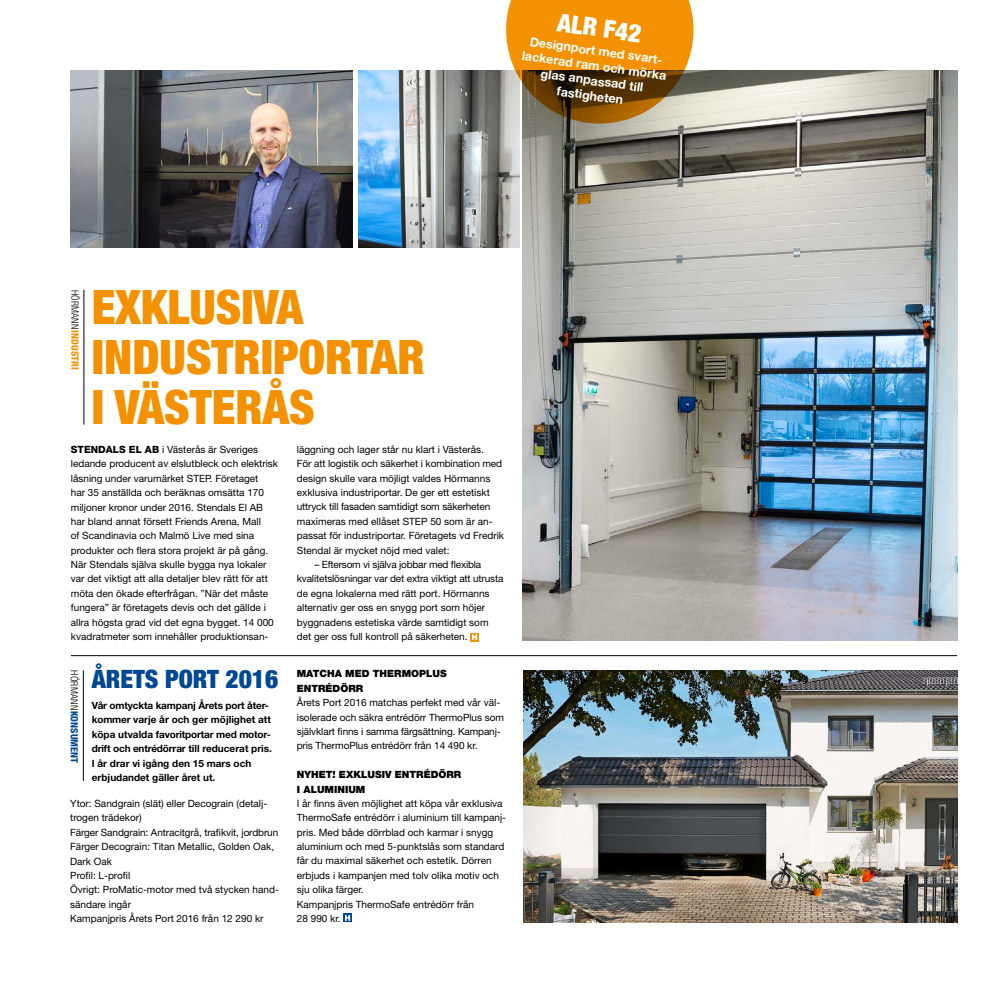
<style>
.page{position:relative;width:993px;height:993px;background:#fff}
.page>*{position:absolute;margin:0;border:0;box-sizing:border-box;transform-origin:0 0}
.t1{font:900 condensed 47.5px/50px "Helvetica Neue LT Std";color:#f39100}
.t2{font:900 condensed 25.38px "Helvetica Neue LT Std";color:#004893}
.t3{font:900 condensed 25px "Helvetica Neue LT Std";color:#fff}
.t4{font:700 12.5px/15px "Helvetica Neue LT Std";color:#fff;text-align:center}
.t5{font:10px/14.4px "Helvetica Neue LT Std";color:#000}
.t6{font:700 10px/14.4px "Helvetica Neue LT Std";color:#000}
.t7{font:900 10px/14.4px "Helvetica Neue LT Std";color:#000}
.t8{font:800 condensed 10px "Helvetica Neue LT Std";letter-spacing:.01em;color:#004893}
.t9{font:800 condensed 10px "Helvetica Neue LT Std";letter-spacing:.01em;color:#f39100}
.s1{font-weight:800}
.s2{font-weight:300;color:#000}
</style>
<div class="page">
<img style="left:71px;top:71px;width:281px;height:176px">
<img style="left:358px;top:71px;width:161px;height:176px">
<svg style="left:470px;top:633px;width:8px;height:8px"></svg>
<svg style="left:472px;top:634px;width:5px;height:5px"></svg>
<img style="left:522px;top:71px;width:434px;height:569px">
<hr style="left:84px;top:290px;width:1px;height:134px;background:#000">
<svg style="left:504px;top:0;width:190px;height:125px;background:#be7f20"></svg>
<div style="left:343px;top:913px;width:8px;height:8px;background:#004893"></div>
<svg style="left:345px;top:915px;width:5px;height:5px"></svg>
<img style="left:523px;top:670px;width:434px;height:251px">
<hr style="left:71px;top:655px;width:885px;height:1px;background:#000">
<hr style="left:83px;top:670px;width:1px;height:110px;background:#000">
<h3 class="t3" style="left:559px;top:7px;width:86px;rotate:8deg">ALR F42</h3>
<p class="t4" style="left:525px;top:33px;width:147px;rotate:8deg">Designport med svart&shy;lackerad ram och mörka glas anpassad till fastigheten</p>
<h1 class="t1" style="left:92px;top:281px;width:334px">EXKLUSIVA<br>INDUSTRIPORTAR<br>I VÄSTERÅS</h1>
<p class="t5" style="left:71px;top:442px;width:209px"><span class="s1">STENDALS EL AB</span> i Västerås är Sveriges ledande producent av elslutbleck och elektrisk låsning under varumärket STEP. Företaget<br>har 35 anställda och beräknas omsätta 170 miljoner kronor under 2016. Stendals El AB har bland annat försett Friends Arena, Mall<br>of Scandinavia och Malmö Live med sina produkter och flera stora projekt är på gång.<br>När Stendals själva skulle bygga nya lokaler var det viktigt att alla detaljer blev rätt för att möta den ökade efterfrågan. ”När det måste fungera” är företagets devis och det gällde i allra högsta grad vid det egna bygget. 14 000 kvadratmeter som innehåller produktionsan-</p>
<p class="t5" style="left:297px;top:442px;width:209px">läggning och lager står nu klart i Västerås.<br>För att logistik och säkerhet i kombination med design skulle vara möjligt valdes Hörmanns exklusiva industriportar. De ger ett estetiskt uttryck till fasaden samtidigt som säkerheten maximeras med ellåset STEP 50 som är an&shy;passat för industriportar. Företagets vd Fredrik Stendal är mycket nöjd med valet:</p>
<p class="t9" style="left:81px;top:290px;width:81px;rotate:90deg"><span class="s2">HÖRMANN</span>INDUSTRI</p>
<p class="t5" style="left:297px;top:557px;width:208px;text-indent:18px">– Eftersom vi själva jobbar med flexibla kvalitetslösningar var det extra viktigt att utrusta de egna lokalerna med rätt port. Hörmanns alternativ ger oss en snygg port som höjer byggnadens estetiska värde samtidigt som det ger oss full kontroll på säkerheten.</p>
<p class="t8" style="left:81px;top:670px;width:94px;rotate:90deg"><span class="s2">HÖRMANN</span>KONSUMENT</p>
<h2 class="t2" style="left:92px;top:663px;width:188px">ÅRETS PORT 2016</h2>
<p class="t6" style="left:92px;top:697px;width:182px">Vår omtyckta kampanj Årets port åter&shy;kommer varje år och ger möjlighet att köpa utvalda favoritportar med motor&shy;drift och entrédörrar till reducerat pris.<br>I år drar vi igång den 15 mars och erbjudandet gäller året ut.</p>
<p class="t5" style="left:70px;top:795px;width:209px">Ytor: Sandgrain (slät) eller Decograin (detalj&shy;trogen trädekor)<br>Färger Sandgrain: Antracitgrå, trafikvit, jordbrun<br>Färger Decograin: Titan Metallic, Golden Oak,<br>Dark Oak<br>Profil: L-profil<br>Övrigt: ProMatic-motor med två stycken hand&shy;sändare ingår<br>Kampanjpris Årets Port 2016 från 12 290 kr</p>
<p class="t7" style="left:297px;top:666px;width:151px">MATCHA MED THERMOPLUS<br>ENTRÉDÖRR</p>
<p class="t5" style="left:297px;top:695px;width:208px">Årets Port 2016 matchas perfekt med vår väl&shy;isolerade och säkra entrédörr ThermoPlus som självklart finns i samma färgsättning. Kampanj&shy;pris ThermoPlus entrédörr från 14 490 kr.</p>
<p class="t7" style="left:297px;top:767px;width:166px">NYHET! EXKLUSIV ENTRÉDÖRR<br>I ALUMINIUM</p>
<p class="t5" style="left:297px;top:795px;width:211px">I år finns även möjlighet att köpa vår exklusiva ThermoSafe entrédörr i aluminium till kampanj&shy;pris. Med både dörrblad och karmar i snygg aluminium och med 5-punktslås som standard får du maximal säkerhet och estetik. Dörren erbjuds i kampanjen med tolv olika motiv och sju olika färger.<br>Kampanjpris ThermoSafe entrédörr från<br>28 990 kr.</p>
</div>
